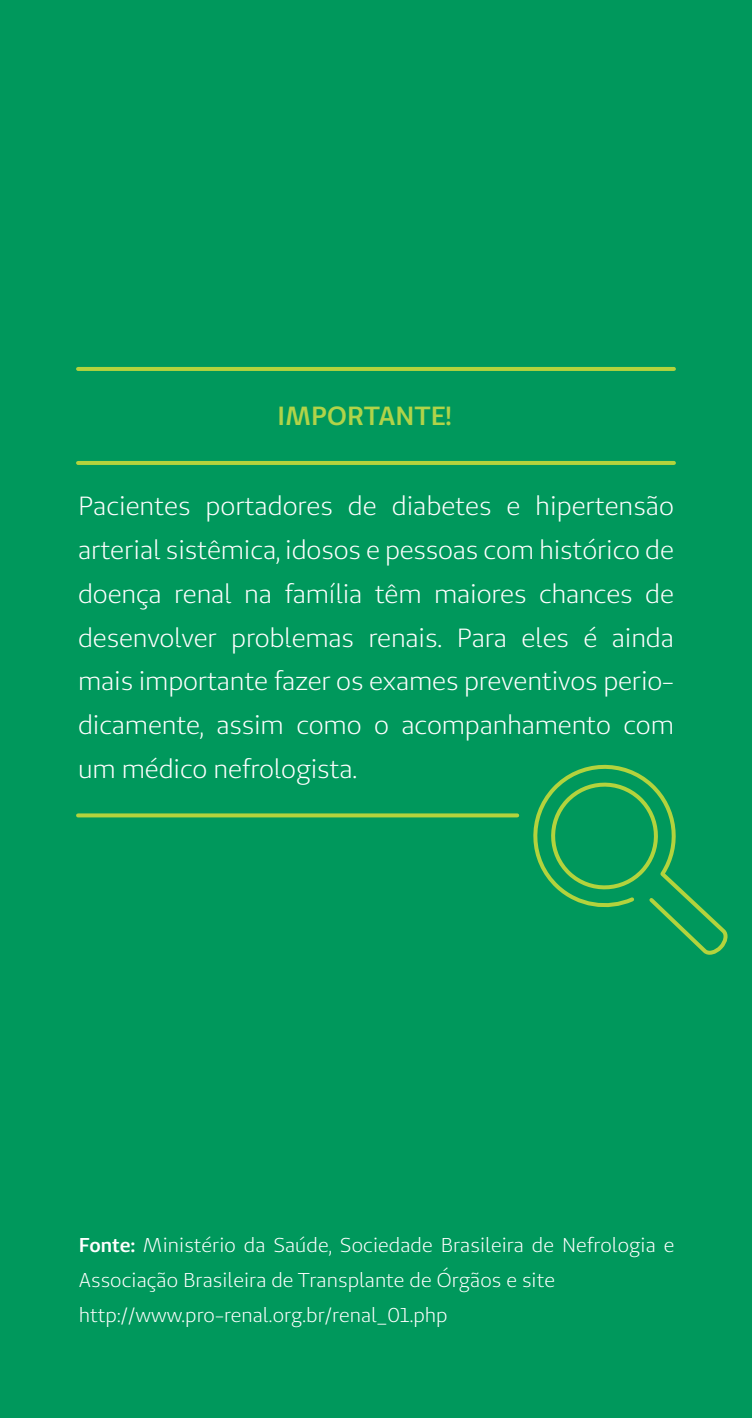
<style>
.page{position:relative;width:752px;height:1418px;background:#fff}
.page>*{position:absolute;margin:0;border:0;box-sizing:border-box;transform-origin:0 0}
.t1{font:26.25px/43.8px "Unimed Sans";letter-spacing:-.005em;color:#fff;text-align:justify}
.t2{font:600 26.25px "Unimed Sans";color:#b1d349}
.t3{font:20px/35px "Unimed Sans";letter-spacing:.005em;color:#fff}
.s1{font-weight:600}
</style>
<div class="page">
<div style="left:0;top:0;width:751px;height:1417px;background:#00985c"></div>
<svg style="left:533px;top:764px;width:195px;height:191px"></svg>
<svg style="left:78px;top:813px;width:439px;height:4px;background:#9fcc40"></svg>
<hr style="left:78px;top:461px;width:595px;height:4px;background:#b3d33d">
<hr style="left:78px;top:367px;width:595px;height:4px;background:#b3d33d">
<p class="t2" style="left:277px;top:399px;width:175px">IMPORTANTE!</p>
<p class="t1" style="left:78px;top:484px;width:597px">Pacientes portadores de diabetes e hipertensão arterial sistêmica, idosos e pessoas com histórico de doença renal na família têm maiores chances de desenvolver problemas renais. Para eles é ainda mais importante fazer os exames preventivos perio&shy;dicamente, assim como o acompanhamento com um médico nefrologista.</p>
<p class="t3" style="left:79px;top:1227px;width:596px"><span class="s1">Fonte:</span> Ministério da Saúde, Sociedade Brasileira de Nefrologia e<br>Associação Brasileira de Transplante de Órgãos e site http://www.pro-renal.org.br/renal_01.php</p>
</div>
